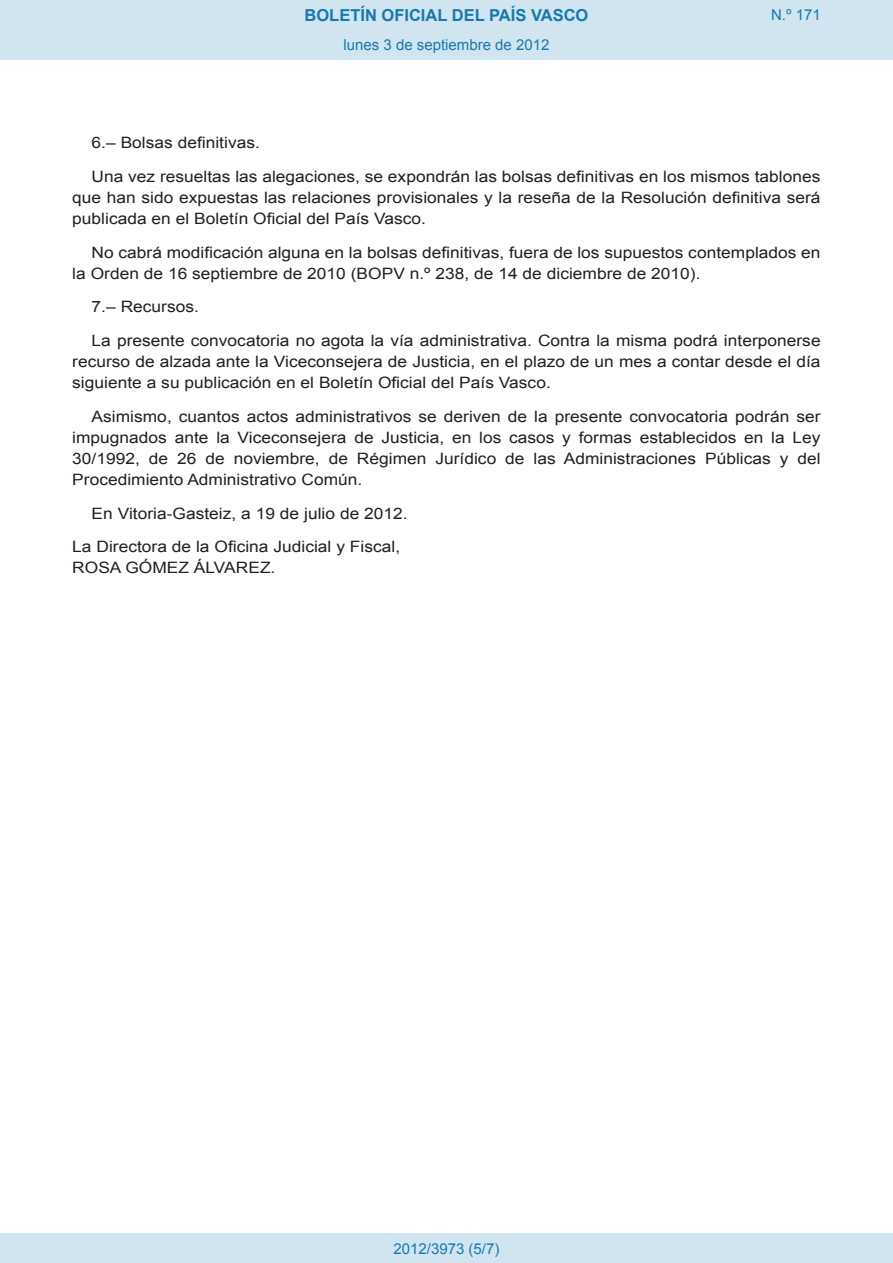
<style>
.page{position:relative;width:893px;height:1263px;background:#fff}
.page>*{position:absolute;margin:0;border:0;box-sizing:border-box;transform-origin:0 0}
.t1{font:700 16.5px "Arial";color:#1879ad}
.BOPVDetalle{font:15.6px/21px "Arial";color:#231f20;text-align:justify;scale:1.11 1}
.BOPVFirmaPuesto{font:15.6px "Arial";color:#231f20;scale:1.11 1}
.BOPVFirmaLugFec{font:15.6px "Arial";color:#231f20;scale:1.11 1}
.BOPVFirmaNombre{font:15.6px "Arial";color:#231f20;scale:1.11 1}
.Paginacion_Centro{font:15px "Arial";color:#1879ad}
</style>
<div class="page">
<div style="left:0;top:0;width:893px;height:60px;background:#d0e5f0"></div>
<div style="left:0;top:1233px;width:893px;height:30px;background:#d0e5f0"></div>
<p class="t1" style="left:305px;top:4px;width:285px">BOLETÍN OFICIAL DEL PAÍS VASCO</p>
<p class="Paginacion_Centro" style="left:343px;top:35px;width:207px">lunes 3 de septiembre de 2012</p>
<p class="Paginacion_Centro" style="left:771px;top:5px;width:51px">N.º 171</p>
<p class="BOPVDetalle" style="left:92px;top:132px;width:153px">6.– Bolsas definitivas.</p>
<p class="BOPVDetalle" style="left:72px;top:166px;width:676px;text-indent:19px">Una vez resueltas las alegaciones, se expondrán las bolsas definitivas en los mismos tablones que han sido expuestas las relaciones provisionales y la reseña de la Resolución definitiva será publicada en el Boletín Oficial del País Vasco.</p>
<p class="BOPVDetalle" style="left:72px;top:242px;width:676px;text-indent:19px">No cabrá modificación alguna en la bolsas definitivas, fuera de los supuestos contemplados en la Orden de 16 septiembre de 2010 (BOPV n.º 238, de 14 de diciembre de 2010).</p>
<p class="BOPVDetalle" style="left:92px;top:297px;width:98px">7.– Recursos.</p>
<p class="BOPVDetalle" style="left:72px;top:330px;width:676px;text-indent:19px">La presente convocatoria no agota la vía administrativa. Contra la misma podrá interponerse recurso de alzada ante la Viceconsejera de Justicia, en el plazo de un mes a contar desde el día siguiente a su publicación en el Boletín Oficial del País Vasco.</p>
<p class="BOPVDetalle" style="left:72px;top:406px;width:676px;text-indent:19px">Asimismo, cuantos actos administrativos se deriven de la presente convocatoria podrán ser impugnados ante la Viceconsejera de Justicia, en los casos y formas establecidos en la Ley 30/1992, de 26 de noviembre, de Régimen Jurídico de las Administraciones Públicas y del Procedimiento Administrativo Común.</p>
<p class="BOPVFirmaLugFec" style="left:92px;top:503px;width:286px">En Vitoria-Gasteiz, a 19 de julio de 2012.</p>
<p class="BOPVFirmaPuesto" style="left:72px;top:537px;width:297px">La Directora de la Oficina Judicial y Fiscal,</p>
<p class="BOPVFirmaNombre" style="left:72px;top:558px;width:185px">ROSA GÓMEZ ÁLVAREZ.</p>
<p class="Paginacion_Centro" style="left:393px;top:1238px;width:107px">2012/3973 (5/7)</p>
</div>
